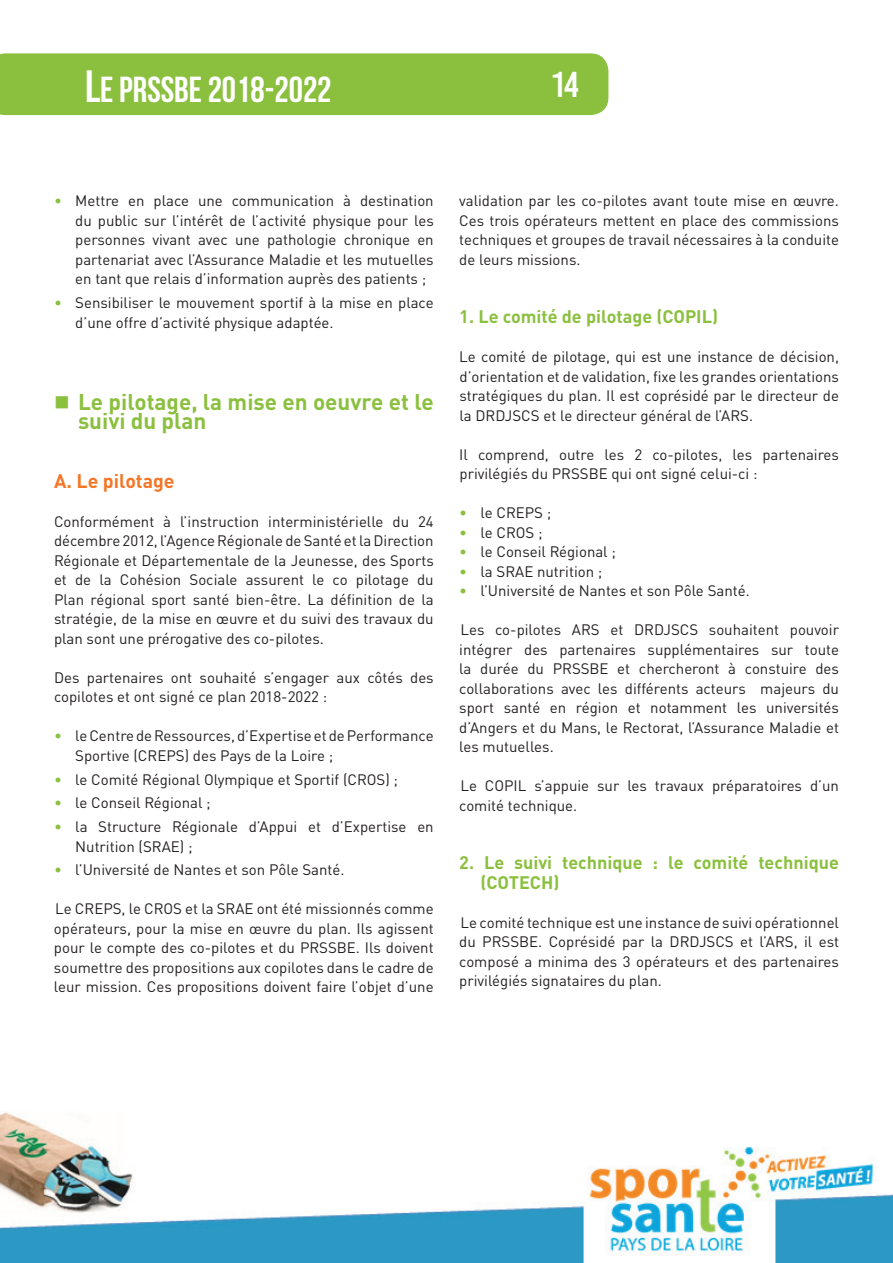
<style>
.page{position:relative;width:893px;height:1263px;background:#fff}
.page>*{position:absolute;margin:0;border:0;box-sizing:border-box;transform-origin:0 0}
.t1{font:700 36px "Bebas Neue";color:#fff}
.t2{font:36px "Bebas Kai";color:#fff}
.t3{font:700 22.5px/19.5px "DIN Pro";color:#8bc03e}
.t4{font:700 19.5px "DIN Pro";color:#f47727}
.t5{font:700 18px/19.5px "DIN Pro";color:#8bc03e}
.t6{font:15px/19.5px "DIN Pro";color:#231f20;text-align:justify}
.s1{font-size:45px}
.s2{color:#8bc03e}
</style>
<div class="page">
<img style="left:0;top:1112px;width:893px;height:151px">
<div style="left:0;top:53px;width:608px;height:62px;background:#8bc03e"></div>
<h1 class="t1" style="left:85px;top:70px;width:248px"><span class="s1">L</span>e PRSSBE 2018-2022</h1>
<h1 class="t2" style="left:552px;top:66px;width:28px">14</h1>
<p class="t6" style="left:75px;top:190px;width:360px;text-indent:-21px"><span class="s2">•</span> Mettre en place une communication à destination du public sur l’intérêt de l’activité physique pour les personnes vivant avec une pathologie chronique en partenariat avec l’Assurance Maladie et les mutuelles en tant que relais d’information auprès des patients ;</p>
<p class="t6" style="left:75px;top:291px;width:360px;text-indent:-21px"><span class="s2">•</span> Sensibiliser le mouvement sportif à la mise en place d’une offre d’activité physique adaptée.</p>
<h2 class="t3" style="left:78px;top:389px;width:357px;text-indent:-24px">■ Le pilotage, la mise en oeuvre et le suivi du plan</h2>
<h3 class="t4" style="left:54px;top:464px;width:122px">A. Le pilotage</h3>
<p class="t6" style="left:54px;top:510px;width:381px">Conformément à l’instruction interministérielle du 24 décembre 2012, l’Agence Régionale de Santé et la Direction Régionale et Départementale de la Jeunesse, des Sports et de la Cohésion Sociale assurent le co pilotage du Plan régional sport santé bien-être. La définition de la stratégie, de la mise en œuvre et du suivi des travaux du plan sont une prérogative des co-pilotes.</p>
<p class="t6" style="left:54px;top:666px;width:381px">Des partenaires ont souhaité s’engager aux côtés des copilotes et ont signé ce plan 2018-2022 :</p>
<p class="t6" style="left:75px;top:725px;width:360px;text-indent:-21px"><span class="s2">•</span> le Centre de Ressources, d’Expertise et de Performance<br>Sportive (CREPS) des Pays de la Loire ;</p>
<p class="t6" style="left:54px;top:768px;width:346px"><span class="s2">•</span> le Comité Régional Olympique et Sportif (CROS) ;</p>
<p class="t6" style="left:54px;top:792px;width:158px"><span class="s2">•</span> le Conseil Régional ;</p>
<p class="t6" style="left:75px;top:815px;width:360px;text-indent:-21px"><span class="s2">•</span> la Structure Régionale d’Appui et d’Expertise en<br>Nutrition (SRAE) ;</p>
<p class="t6" style="left:54px;top:859px;width:292px"><span class="s2">•</span> l’Université de Nantes et son Pôle Santé.</p>
<p class="t6" style="left:54px;top:898px;width:381px">Le CREPS, le CROS et la SRAE ont été missionnés comme opérateurs, pour la mise en œuvre du plan. Ils agissent pour le compte des co-pilotes et du PRSSBE. Ils doivent soumettre des propositions aux copilotes dans le cadre de leur mission. Ces propositions doivent faire l’objet d’une</p>
<p class="t6" style="left:459px;top:190px;width:381px">validation par les co-pilotes avant toute mise en œuvre.<br>Ces trois opérateurs mettent en place des commissions techniques et groupes de travail nécessaires à la conduite de leurs missions.</p>
<p class="t5" style="left:459px;top:305px;width:260px">1. Le comité de pilotage (COPIL)</p>
<p class="t6" style="left:459px;top:346px;width:381px">Le comité de pilotage, qui est une instance de décision, d’orientation et de validation, fixe les grandes orientations stratégiques du plan. Il est coprésidé par le directeur de la DRDJSCS et le directeur général de l’ARS.</p>
<p class="t6" style="left:459px;top:443px;width:381px">Il comprend, outre les 2 co-pilotes, les partenaires privilégiés du PRSSBE qui ont signé celui-ci :</p>
<p class="t6" style="left:459px;top:502px;width:94px"><span class="s2">•</span> le CREPS ;</p>
<p class="t6" style="left:459px;top:521px;width:85px"><span class="s2">•</span> le CROS ;</p>
<p class="t6" style="left:459px;top:541px;width:158px"><span class="s2">•</span> le Conseil Régional ;</p>
<p class="t6" style="left:459px;top:560px;width:145px"><span class="s2">•</span> la SRAE nutrition ;</p>
<p class="t6" style="left:459px;top:580px;width:292px"><span class="s2">•</span> l’Université de Nantes et son Pôle Santé.</p>
<p class="t6" style="left:459px;top:619px;width:381px">Les co-pilotes ARS et DRDJSCS souhaitent pouvoir intégrer des partenaires supplémentaires sur toute la durée du PRSSBE et chercheront à constuire des collaborations avec les différents acteurs majeurs du sport santé en région et notamment les universités d’Angers et du Mans, le Rectorat, l’Assurance Maladie et les mutuelles.</p>
<p class="t6" style="left:459px;top:775px;width:381px">Le COPIL s’appuie sur les travaux préparatoires d’un comité technique.</p>
<p class="t5" style="left:480px;top:851px;width:360px;text-indent:-21px">2. Le suivi technique : le comité technique (COTECH)</p>
<p class="t6" style="left:459px;top:911px;width:381px">Le comité technique est une instance de suivi opérationnel du PRSSBE. Coprésidé par la DRDJSCS et l’ARS, il est composé a minima des 3 opérateurs et des partenaires privilégiés signataires du plan.</p>
</div>
